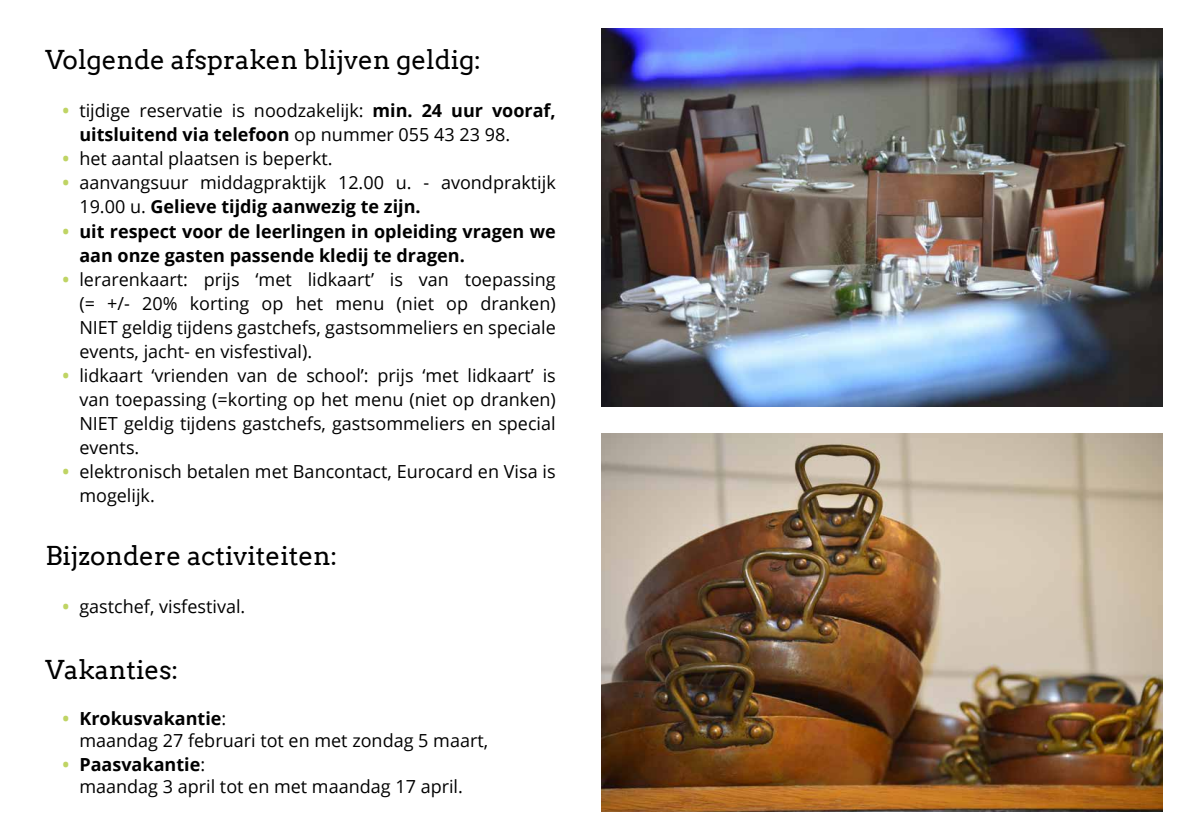
<style>
.page{position:relative;width:1191px;height:840px;background:#fff}
.page>*{position:absolute;margin:0;border:0;box-sizing:border-box;transform-origin:0 0}
.t1{font:26px "Arvo";color:#000}
.t2{font:18px/24px "Open Sans";color:#000}
.t3{font:700 18px/24px "Open Sans";color:#000}
.s1{font-weight:700;color:#bfd464}
.s2{font-weight:700}
.s3{color:#bfd464}
</style>
<div class="page">
<img style="left:601px;top:28px;width:561px;height:378px">
<img style="left:601px;top:433px;width:561px;height:378px">
<h1 class="t1" style="left:45px;top:44px;width:437px">Volgende afspraken blijven geldig:</h1>
<p class="t2" style="left:79px;top:98px;width:478px;text-indent:-17px"><span class="s1">•</span> tijdige reservatie is noodzakelijk: <span class="s2">min. 24 uur vooraf, uitsluitend via telefoon</span> op nummer 055 43 23 98.</p>
<p class="t2" style="left:62px;top:146px;width:272px"><span class="s1">•</span> het aantal plaatsen is beperkt.</p>
<p class="t2" style="left:79px;top:170px;width:478px;text-indent:-17px"><span class="s1">•</span> aanvangsuur middagpraktijk 12.00 u. - avondpraktijk<br>19.00 u. <span class="s2">Gelieve tijdig aanwezig te zijn.</span></p>
<p class="t3" style="left:79px;top:218px;width:478px;text-indent:-17px"><span class="s3">•</span> uit respect voor de leerlingen in opleiding vragen we aan onze gasten passende kledij te dragen.</p>
<p class="t2" style="left:79px;top:266px;width:478px;text-align:justify;text-indent:-17px"><span class="s1">•</span> lerarenkaart: prijs ‘met lidkaart’ is van toepassing (= +/- 20% korting op het menu (niet op dranken)<br>NIET geldig tijdens gastchefs, gastsommeliers en speciale events, jacht- en visfestival).</p>
<p class="t2" style="left:79px;top:362px;width:478px;text-align:justify;text-indent:-17px"><span class="s1">•</span> lidkaart ‘vrienden van de school’: prijs ‘met lidkaart’ is van toepassing (=korting op het menu (niet op dranken)<br>NIET geldig tijdens gastchefs, gastsommeliers en special events.</p>
<p class="t2" style="left:79px;top:458px;width:478px;text-indent:-17px"><span class="s1">•</span> elektronisch betalen met Bancontact, Eurocard en Visa is mogelijk.</p>
<h1 class="t1" style="left:45px;top:539px;width:293px">Bijzondere activiteiten:</h1>
<p class="t2" style="left:62px;top:593px;width:184px"><span class="s1">•</span> gastchef, visfestival.</p>
<h1 class="t1" style="left:45px;top:653px;width:135px">Vakanties:</h1>
<p class="t2" style="left:79px;top:706px;width:410px;line-height:22px;text-indent:-17px"><span class="s1">•</span> <span class="s2">Krokusvakantie</span>:<br>maandag 27 februari tot en met zondag 5 maart,</p>
<p class="t2" style="left:79px;top:752px;width:385px;line-height:22px;text-indent:-17px"><span class="s1">•</span> <span class="s2">Paasvakantie</span>:<br>maandag 3 april tot en met maandag 17 april.</p>
</div>
